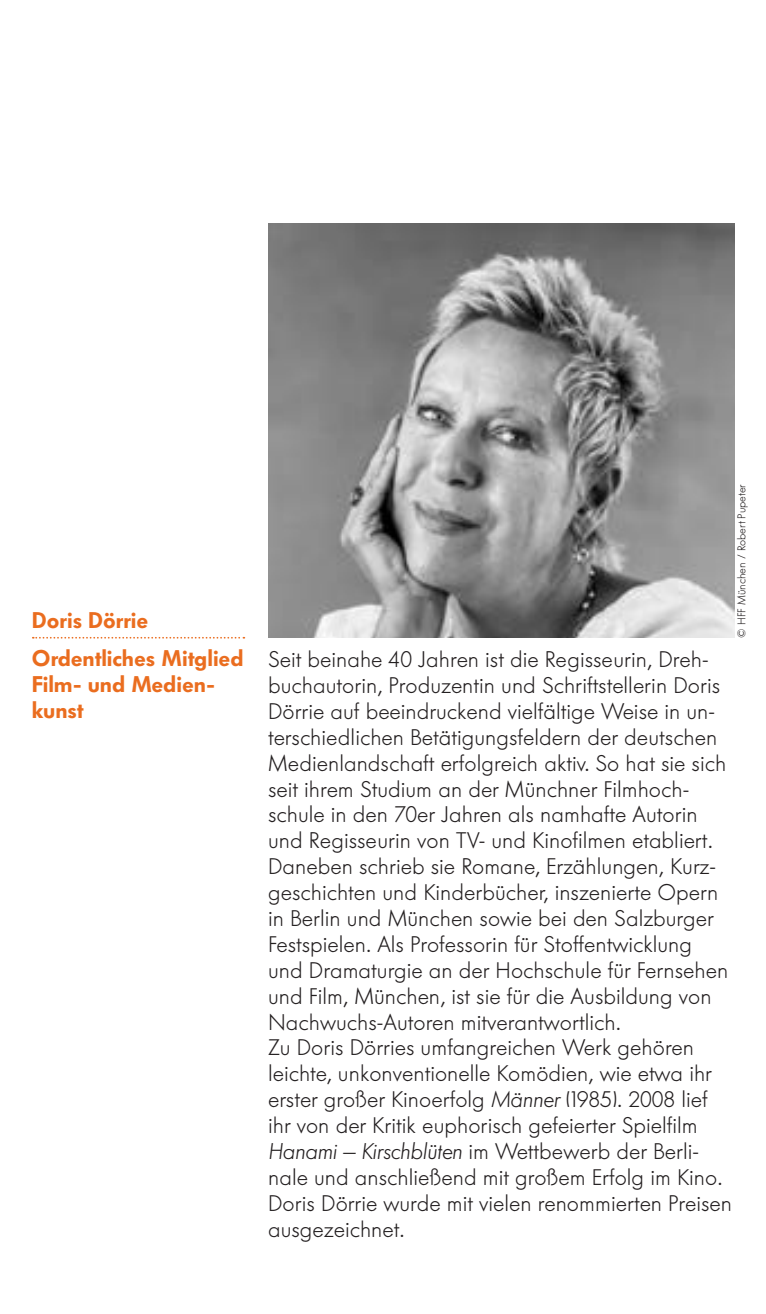
<style>
.page{position:relative;width:766px;height:1314px;background:#fff}
.page>*{position:absolute;margin:0;border:0;box-sizing:border-box;transform-origin:0 0}
.t1{font:300 22.5px/25.9px "Futura BQ";color:#231f20}
.t2{font:600 22.5px/38.7px "Futura BQ";color:#ea6d1f}
.t3{font:300 11.25px "Futura BQ";color:#231f20}
.s1{font-style:italic}
</style>
<div class="page">
<svg style="left:33px;top:637px;width:211px;height:2px"></svg>
<img style="left:268px;top:223px;width:465px;height:415px">
<p class="t2" style="left:32px;top:601px;width:213px">Doris Dörrie<br>Ordentliches Mitglied</p>
<p class="t2" style="left:32px;top:671px;width:184px;line-height:25.9px">Film- und Medien&shy;kunst</p>
<p class="t3" style="left:734px;top:638px;width:155px;rotate:-90deg">© HFF München / Robert Pupeter</p>
<p class="t1" style="left:268px;top:647px;width:465px">Seit beinahe 40 Jahren ist die Regisseurin, Dreh&shy;buchautorin, Produzentin und Schriftstellerin Doris Dörrie auf beeindruckend vielfältige Weise in un&shy;terschiedlichen Betätigungsfeldern der deutschen Medienlandschaft erfolgreich aktiv. So hat sie sich seit ihrem Studium an der Münchner Filmhoch&shy;schule in den 70er Jahren als namhafte Autorin und Regisseurin von TV- und Kinofilmen etabliert.<br>Daneben schrieb sie Romane, Erzählungen, Kurz&shy;geschichten und Kinderbücher, inszenierte Opern in Berlin und München sowie bei den Salzburger Festspielen. Als Professorin für Stoffentwicklung und Dramaturgie an der Hochschule für Fernsehen und Film, München, ist sie für die Ausbildung von Nachwuchs-Autoren mitverantwortlich.<br>Zu Doris Dörries umfangreichen Werk gehören leichte, unkonventionelle Komödien, wie etwa ihr erster großer Kinoerfolg <span class="s1">Männer</span> (1985). 2008 lief ihr von der Kritik euphorisch gefeierter Spielfilm <span class="s1">Hanami – Kirschblüten</span> im Wettbewerb der Berli&shy;nale und anschließend mit großem Erfolg im Kino.<br>Doris Dörrie wurde mit vielen renommierten Preisen ausgezeichnet.</p>
</div>
